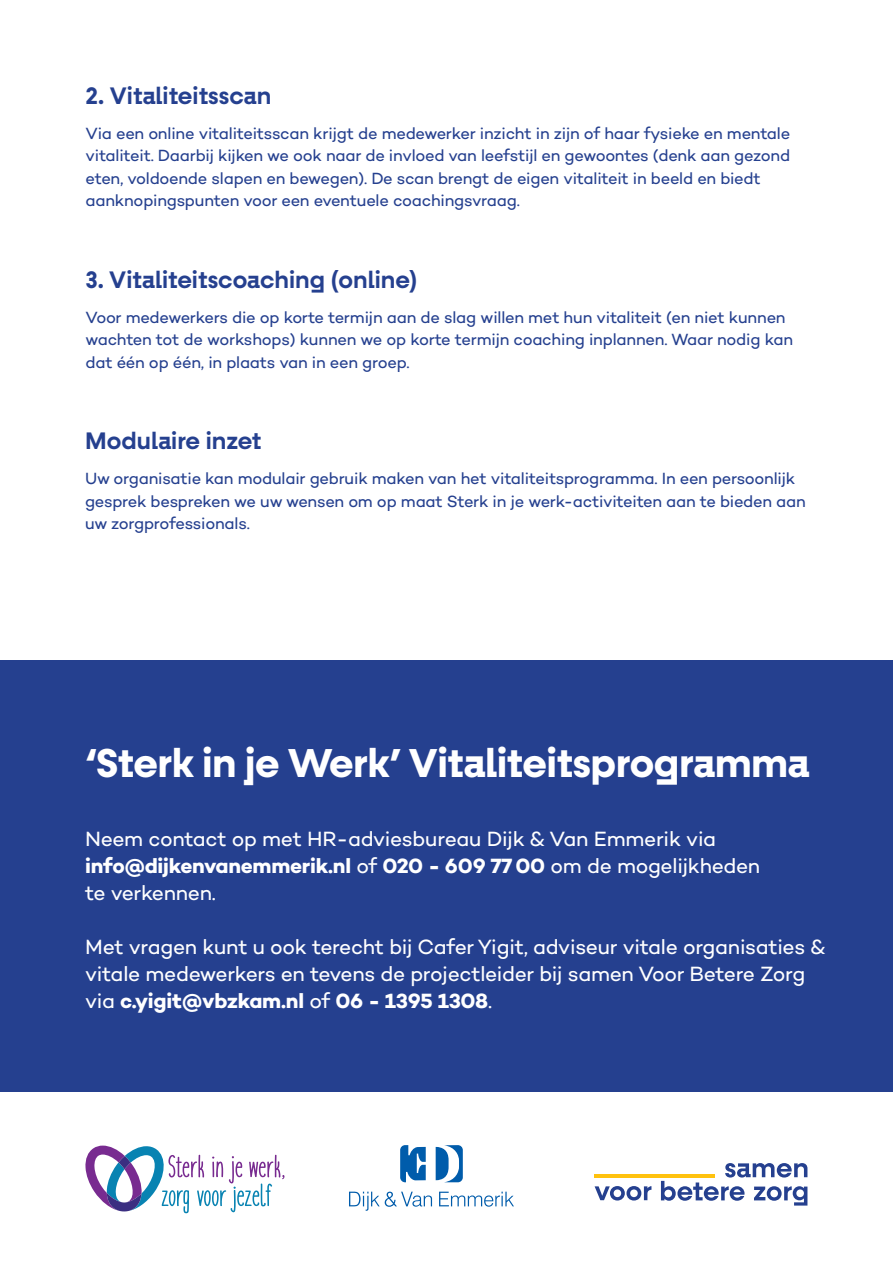
<style>
.page{position:relative;width:893px;height:1263px;background:#fff}
.page>*{position:absolute;margin:0;border:0;box-sizing:border-box;transform-origin:0 0}
.t1{font:700 40.5px "Fractul";letter-spacing:-.01em;color:#fff}
.t2{font:600 24px "Fractul";color:#25408f}
.t3{font:21px/27px "Campton";letter-spacing:-.015em;color:#fff}
.t4{font:16.5px/22.5px "Campton";letter-spacing:-.015em;color:#25408f}
.s1{font-weight:700}
</style>
<div class="page">
<div style="left:0;top:660px;width:893px;height:434px;background:#25408f"></div>
<div style="left:0;top:1093px;width:893px;height:170px;background:#fff"></div>
<svg style="left:85px;top:1145px;width:199px;height:68px"></svg>
<svg style="left:400px;top:1145px;width:26px;height:37px"></svg>
<svg style="left:436px;top:1145px;width:27px;height:37px"></svg>
<svg style="left:349px;top:1191px;width:83px;height:20px"></svg>
<svg style="left:439px;top:1191px;width:75px;height:16px"></svg>
<svg style="left:595px;top:1186px;width:56px;height:14px"></svg>
<svg style="left:661px;top:1163px;width:146px;height:42px"></svg>
<hr style="left:595px;top:1174px;width:120px;height:3px;background:#ffc20e">
<h2 class="t2" style="left:85px;top:81px;width:187px">2. Vitaliteitsscan</h2>
<p class="t4" style="left:85px;top:121px;width:706px">Via een online vitaliteitsscan krijgt de medewerker inzicht in zijn of haar fysieke en mentale vitaliteit. Daarbij kijken we ook naar de invloed van leefstijl en gewoontes (denk aan gezond eten, voldoende slapen en bewegen). De scan brengt de eigen vitaliteit in beeld en biedt aanknopingspunten voor een eventuele coachingsvraag.</p>
<h2 class="t2" style="left:85px;top:265px;width:334px">3. Vitaliteitscoaching (online)</h2>
<p class="t4" style="left:85px;top:306px;width:709px">Voor medewerkers die op korte termijn aan de slag willen met hun vitaliteit (en niet kunnen wachten tot de workshops) kunnen we op korte termijn coaching inplannen. Waar nodig kan dat één op één, in plaats van in een groep.</p>
<h2 class="t2" style="left:85px;top:427px;width:178px">Modulaire inzet</h2>
<p class="t4" style="left:85px;top:467px;width:722px">Uw organisatie kan modulair gebruik maken van het vitaliteitsprogramma. In een persoonlijk gesprek bespreken we uw wensen om op maat Sterk in je werk-activiteiten aan te bieden aan uw zorgprofessionals.</p>
<h1 class="t1" style="left:85px;top:739px;width:726px">‘Sterk in je Werk’ Vitaliteitsprogramma</h1>
<p class="t3" style="left:85px;top:825px;width:677px">Neem contact op met HR-adviesbureau Dijk &amp; Van Emmerik via <span class="s1">info@dijkenvanemmerik.nl</span> of <span class="s1">020 - 609 77 00</span> om de mogelijkheden te verkennen.</p>
<p class="t3" style="left:85px;top:933px;width:742px">Met vragen kunt u ook terecht bij Cafer Yigit, adviseur vitale organisaties &amp; vitale medewerkers en tevens de projectleider bij samen Voor Betere Zorg via <span class="s1">c.yigit@vbzkam.nl</span> of <span class="s1">06 - 1395 1308</span>.</p>
</div>
